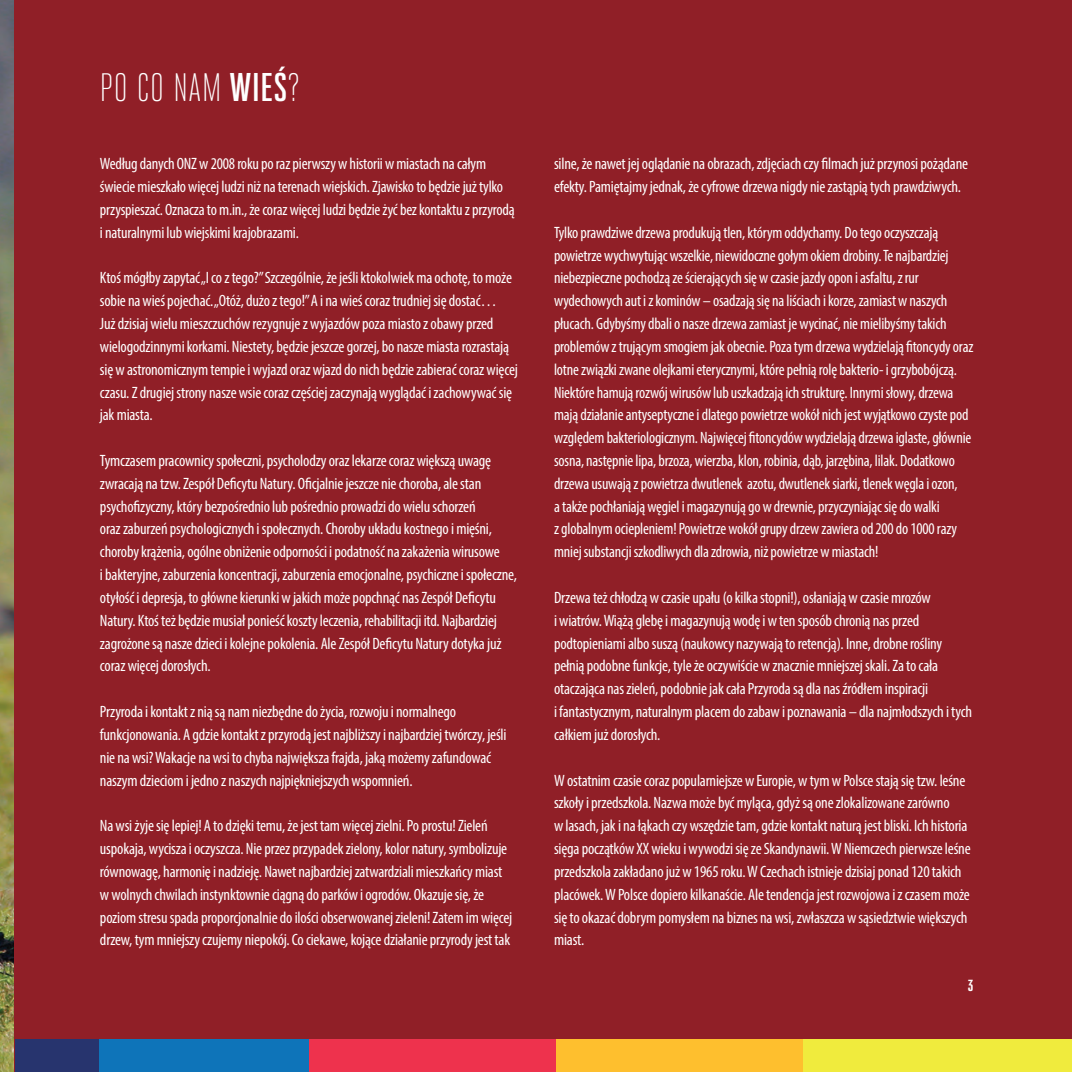
<style>
.page{position:relative;width:1072px;height:1072px;background:#fff}
.page>*{position:absolute;margin:0;border:0;box-sizing:border-box;transform-origin:0 0}
.t1{font:300 35px "Bw Stretch";letter-spacing:.04em;color:#fff}
.t2{font:condensed 16.45px/22.8px "Myriad Pro";letter-spacing:-.01em;color:#fff}
.t3{font:900 14px "Bw Stretch";color:#fff}
.s1{font-weight:700}
</style>
<div class="page">
<img style="left:0;top:0;width:15px;height:1071px">
<div style="left:15px;top:0;width:1056px;height:1071px;background:#901f27"></div>
<div style="left:802px;top:1039px;width:269px;height:32px;background:#f0eb3d"></div>
<div style="left:15px;top:1039px;width:84px;height:32px;background:#27346e"></div>
<div style="left:99px;top:1039px;width:210px;height:32px;background:#0e74b9"></div>
<div style="left:309px;top:1039px;width:247px;height:32px;background:#ee324d"></div>
<div style="left:556px;top:1039px;width:246px;height:32px;background:#febf2e"></div>
<h1 class="t1" style="left:100px;top:66px;width:200px">PO CO NAM <span class="s1">WIEŚ</span>?</h1>
<p class="t2" style="left:100px;top:152px;width:416px">Według danych ONZ w 2008 roku po raz pierwszy w historii w miastach na całym świecie mieszkało więcej ludzi niż na terenach wiejskich. Zjawisko to będzie już tylko przyspieszać. Oznacza to m.in., że coraz więcej ludzi będzie żyć bez kontaktu z przyrodą i naturalnymi lub wiejskimi krajobrazami.</p>
<p class="t2" style="left:100px;top:266px;width:419px">Ktoś mógłby zapytać „I co z tego?” Szczególnie, że jeśli ktokolwiek ma ochotę, to może sobie na wieś pojechać. „Otóż, dużo z tego!” A i na wieś coraz trudniej się dostać…<br>Już dzisiaj wielu mieszczuchów rezygnuje z wyjazdów poza miasto z obawy przed wielogodzinnymi korkami. Niestety, będzie jeszcze gorzej, bo nasze miasta rozrastają się w astronomicznym tempie i wyjazd oraz wjazd do nich będzie zabierać coraz więcej czasu. Z drugiej strony nasze wsie coraz częściej zaczynają wyglądać i zachowywać się jak miasta.</p>
<p class="t2" style="left:100px;top:449px;width:418px">Tymczasem pracownicy społeczni, psycholodzy oraz lekarze coraz większą uwagę zwracają na tzw. Zespół Deficytu Natury. Oficjalnie jeszcze nie choroba, ale stan psychofizyczny, który bezpośrednio lub pośrednio prowadzi do wielu schorzeń<br>oraz zaburzeń psychologicznych i społecznych. Choroby układu kostnego i mięśni, choroby krążenia, ogólne obniżenie odporności i podatność na zakażenia wirusowe<br>i bakteryjne, zaburzenia koncentracji, zaburzenia emocjonalne, psychiczne i społeczne, otyłość i depresja, to główne kierunki w jakich może popchnąć nas Zespół Deficytu Natury. Ktoś też będzie musiał ponieść koszty leczenia, rehabilitacji itd. Najbardziej zagrożone są nasze dzieci i kolejne pokolenia. Ale Zespół Deficytu Natury dotyka już coraz więcej dorosłych.</p>
<p class="t2" style="left:100px;top:700px;width:408px">Przyroda i kontakt z nią są nam niezbędne do życia, rozwoju i normalnego funkcjonowania. A gdzie kontakt z przyrodą jest najbliższy i najbardziej twórczy, jeśli nie na wsi? Wakacje na wsi to chyba największa frajda, jaką możemy zafundować naszym dzieciom i jedno z naszych najpiękniejszych wspomnień.</p>
<p class="t2" style="left:100px;top:814px;width:414px">Na wsi żyje się lepiej! A to dzięki temu, że jest tam więcej zielni. Po prostu! Zieleń uspokaja, wycisza i oczyszcza. Nie przez przypadek zielony, kolor natury, symbolizuje równowagę, harmonię i nadzieję. Nawet najbardziej zatwardziali mieszkańcy miast w wolnych chwilach instynktownie ciągną do parków i ogrodów. Okazuje się, że poziom stresu spada proporcjonalnie do ilości obserwowanej zieleni! Zatem im więcej drzew, tym mniejszy czujemy niepokój. Co ciekawe, kojące działanie przyrody jest tak</p>
<p class="t2" style="left:554px;top:152px;width:415px">silne, że nawet jej oglądanie na obrazach, zdjęciach czy filmach już przynosi pożądane efekty. Pamiętajmy jednak, że cyfrowe drzewa nigdy nie zastąpią tych prawdziwych.</p>
<p class="t2" style="left:554px;top:221px;width:421px">Tylko prawdziwe drzewa produkują tlen, którym oddychamy. Do tego oczyszczają powietrze wychwytując wszelkie, niewidoczne gołym okiem drobiny. Te najbardziej niebezpieczne pochodzą ze ścierających się w czasie jazdy opon i asfaltu, z rur wydechowych aut i z kominów – osadzają się na liściach i korze, zamiast w naszych płucach. Gdybyśmy dbali o nasze drzewa zamiast je wycinać, nie mielibyśmy takich problemów z trującym smogiem jak obecnie. Poza tym drzewa wydzielają fitoncydy oraz lotne związki zwane olejkami eterycznymi, które pełnią rolę bakterio- i grzybobójczą.<br>Niektóre hamują rozwój wirusów lub uszkadzają ich strukturę. Innymi słowy, drzewa mają działanie antyseptyczne i dlatego powietrze wokół nich jest wyjątkowo czyste pod względem bakteriologicznym. Najwięcej fitoncydów wydzielają drzewa iglaste, głównie sosna, następnie lipa, brzoza, wierzba, klon, robinia, dąb, jarzębina, lilak. Dodatkowo drzewa usuwają z powietrza dwutlenek azotu, dwutlenek siarki, tlenek węgla i ozon,<br>a także pochłaniają węgiel i magazynują go w drewnie, przyczyniając się do walki<br>z globalnym ociepleniem! Powietrze wokół grupy drzew zawiera od 200 do 1000 razy mniej substancji szkodliwych dla zdrowia, niż powietrze w miastach!</p>
<p class="t2" style="left:554px;top:586px;width:419px">Drzewa też chłodzą w czasie upału (o kilka stopni!), osłaniają w czasie mrozów<br>i wiatrów. Wiążą glebę i magazynują wodę i w ten sposób chronią nas przed podtopieniami albo suszą (naukowcy nazywają to retencją). Inne, drobne rośliny pełnią podobne funkcje, tyle że oczywiście w znacznie mniejszej skali. Za to cała otaczająca nas zieleń, podobnie jak cała Przyroda są dla nas źródłem inspiracji<br>i fantastycznym, naturalnym placem do zabaw i poznawania – dla najmłodszych i tych całkiem już dorosłych.</p>
<p class="t2" style="left:554px;top:768px;width:418px">W ostatnim czasie coraz popularniejsze w Europie, w tym w Polsce stają się tzw. leśne szkoły i przedszkola. Nazwa może być myląca, gdyż są one zlokalizowane zarówno<br>w lasach, jak i na łąkach czy wszędzie tam, gdzie kontakt naturą jest bliski. Ich historia sięga początków XX wieku i wywodzi się ze Skandynawii. W Niemczech pierwsze leśne przedszkola zakładano już w 1965 roku. W Czechach istnieje dzisiaj ponad 120 takich placówek. W Polsce dopiero kilkanaście. Ale tendencja jest rozwojowa i z czasem może się to okazać dobrym pomysłem na biznes na wsi, zwłaszcza w sąsiedztwie większych miast.</p>
<p class="t3" style="left:967px;top:976px;width:7px">3</p>
</div>
